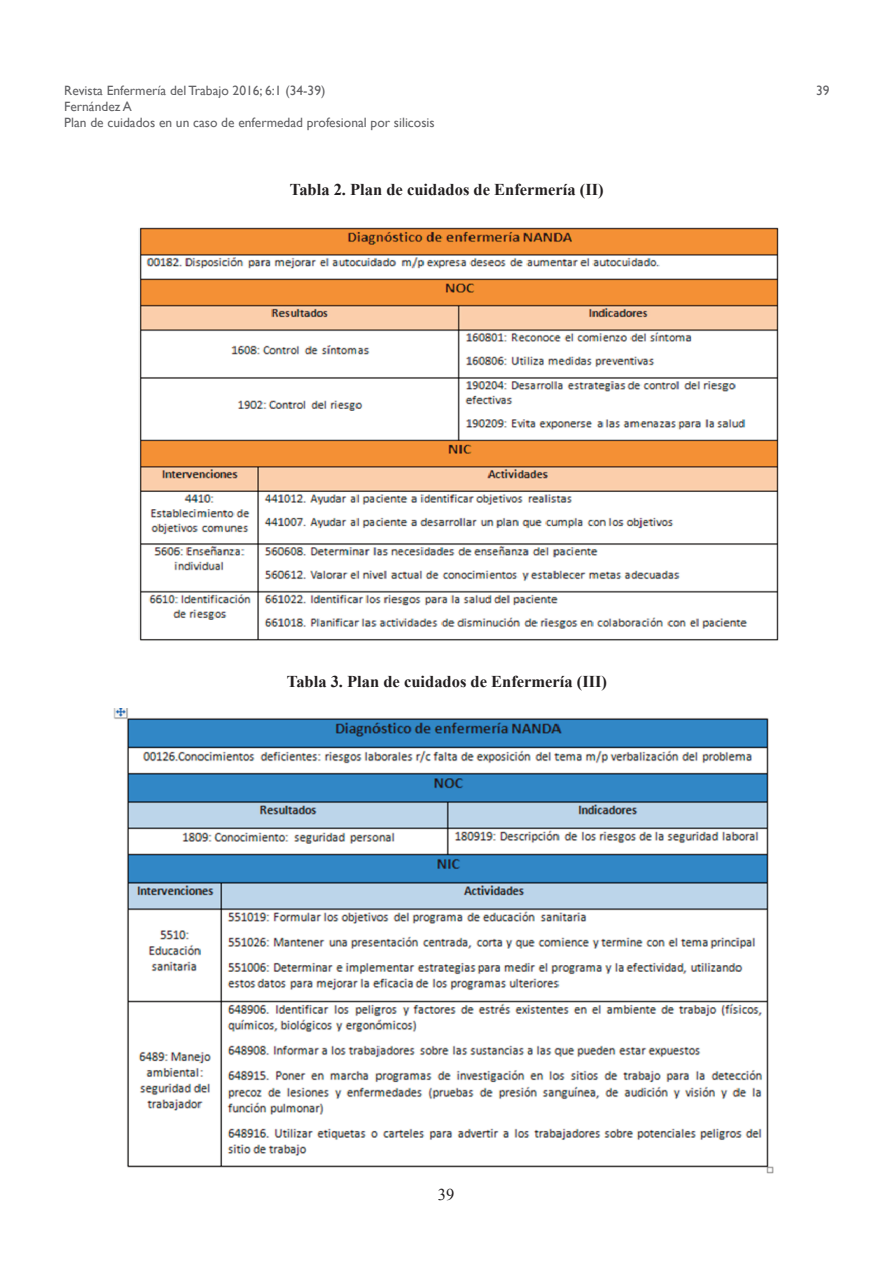
<style>
.page{position:relative;width:894px;height:1264px;background:#fff}
.page>*{position:absolute;margin:0;border:0;box-sizing:border-box;transform-origin:0 0}
.t1{font:700 16.5px "Times New Roman";color:#231f20}
.t2{font:16.5px "Times New Roman";color:#231f20}
.t3{font:13.5px/16.2px "Gill Sans";color:#636366}
</style>
<div class="page">
<img style="left:139px;top:227px;width:640px;height:414px">
<img style="left:113px;top:709px;width:661px;height:465px">
<p class="t3" style="left:64px;top:82px;width:372px">Revista Enfermería del Trabajo 2016; 6:1 (34-39)<br>Fernández A<br>Plan de cuidados en un caso de enfermedad profesional por silicosis</p>
<p class="t1" style="left:290px;top:180px;width:315px">Tabla 2. Plan de cuidados de Enfermería (II)</p>
<p class="t1" style="left:287px;top:673px;width:322px">Tabla 3. Plan de cuidados de Enfermería (III)</p>
<p class="t2" style="left:438px;top:1185px;width:18px">39</p>
<p class="t3" style="left:816px;top:82px;width:15px">39</p>
</div>
